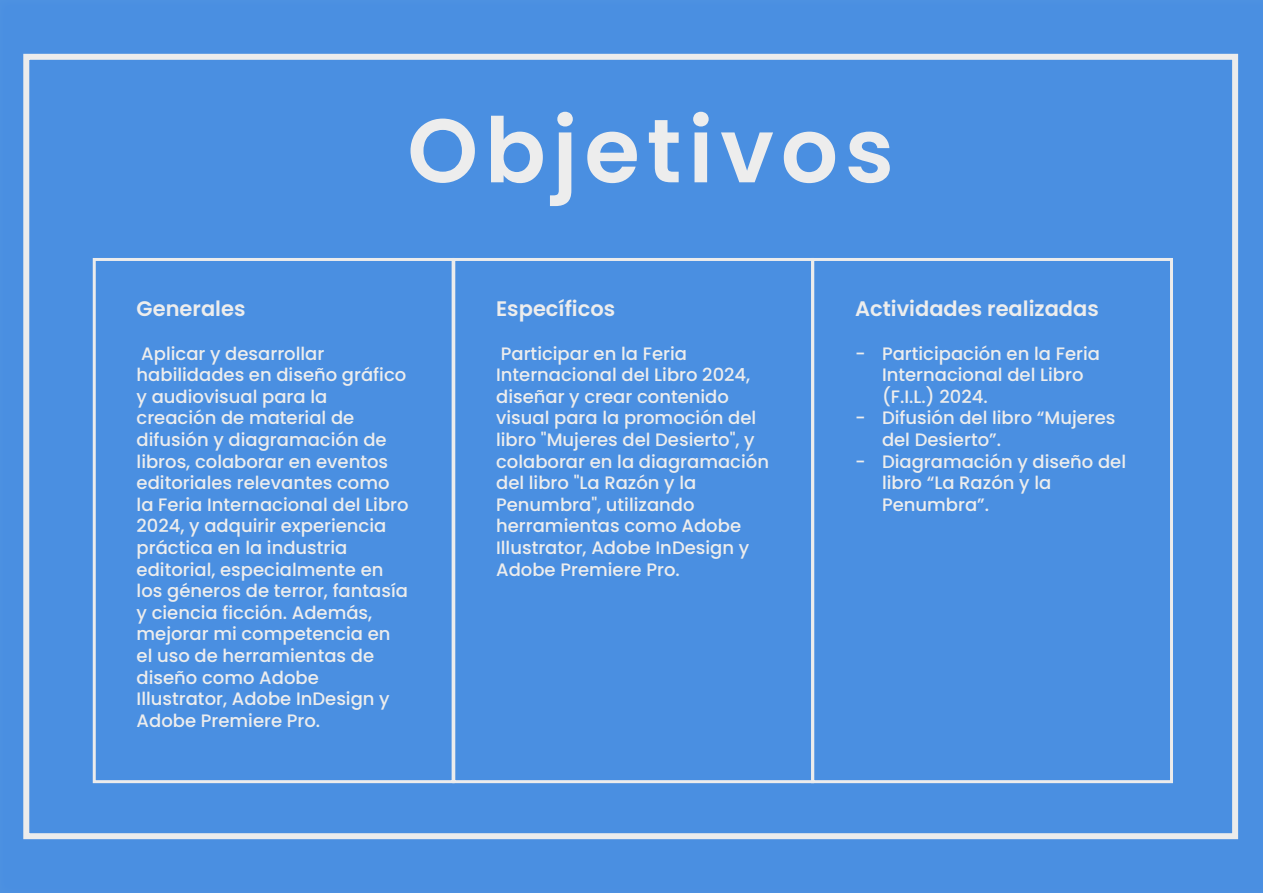
<style>
.page{position:relative;width:1263px;height:893px;background:#4a8fe1}
.page>*{position:absolute;margin:0;border:0;box-sizing:border-box;transform-origin:0 0}
.t1{font:600 90px "Poppins";letter-spacing:.075em;color:#ededed}
.t2{font:600 21px "Poppins";color:#ededed}
.t3{font:500 18px/21.6px "Poppins";color:#ededed}
</style>
<div class="page">
<div style="left:23px;top:54px;width:1215px;height:785px;border:6px solid #ececec"></div>
<div style="left:93px;top:258px;width:362px;height:525px;border:3px solid #ececec"></div>
<div style="left:452px;top:258px;width:362px;height:525px;border:3px solid #ececec"></div>
<div style="left:811px;top:258px;width:362px;height:525px;border:3px solid #ececec"></div>
<h1 class="t1" style="left:407px;top:99px;width:488px">Objetivos</h1>
<p class="t2" style="left:137px;top:297px;width:110px">Generales</p>
<p class="t3" style="left:137px;top:343px;width:274px">Aplicar y desarrollar habilidades en diseño gráfico y audiovisual para la creación de material de difusión y diagramación de libros, colaborar en eventos editoriales relevantes como la Feria Internacional del Libro<br>2024, y adquirir experiencia práctica en la industria editorial, especialmente en los géneros de terror, fantasía y ciencia ficción. Además, mejorar mi competencia en el uso de herramientas de diseño como Adobe<br>Illustrator, Adobe InDesign y<br>Adobe Premiere Pro.</p>
<p class="t2" style="left:496px;top:297px;width:121px">Específicos</p>
<p class="t3" style="left:496px;top:343px;width:274px">Participar en la Feria<br>Internacional del Libro 2024, diseñar y crear contenido visual para la promoción del libro "Mujeres del Desierto", y colaborar en la diagramación del libro "La Razón y la<br>Penumbra", utilizando herramientas como Adobe<br>Illustrator, Adobe InDesign y<br>Adobe Premiere Pro.</p>
<p class="t2" style="left:855px;top:297px;width:245px">Actividades realizadas</p>
<p class="t3" style="left:882px;top:343px;width:219px;text-indent:-27px">- Participación en la Feria<br>Internacional del Libro (F.I.L.) 2024.</p>
<p class="t3" style="left:882px;top:407px;width:235px;text-indent:-27px">- Difusión del libro “Mujeres del Desierto”.</p>
<p class="t3" style="left:882px;top:451px;width:246px;text-indent:-27px">- Diagramación y diseño del libro “La Razón y la<br>Penumbra”.</p>
</div>
